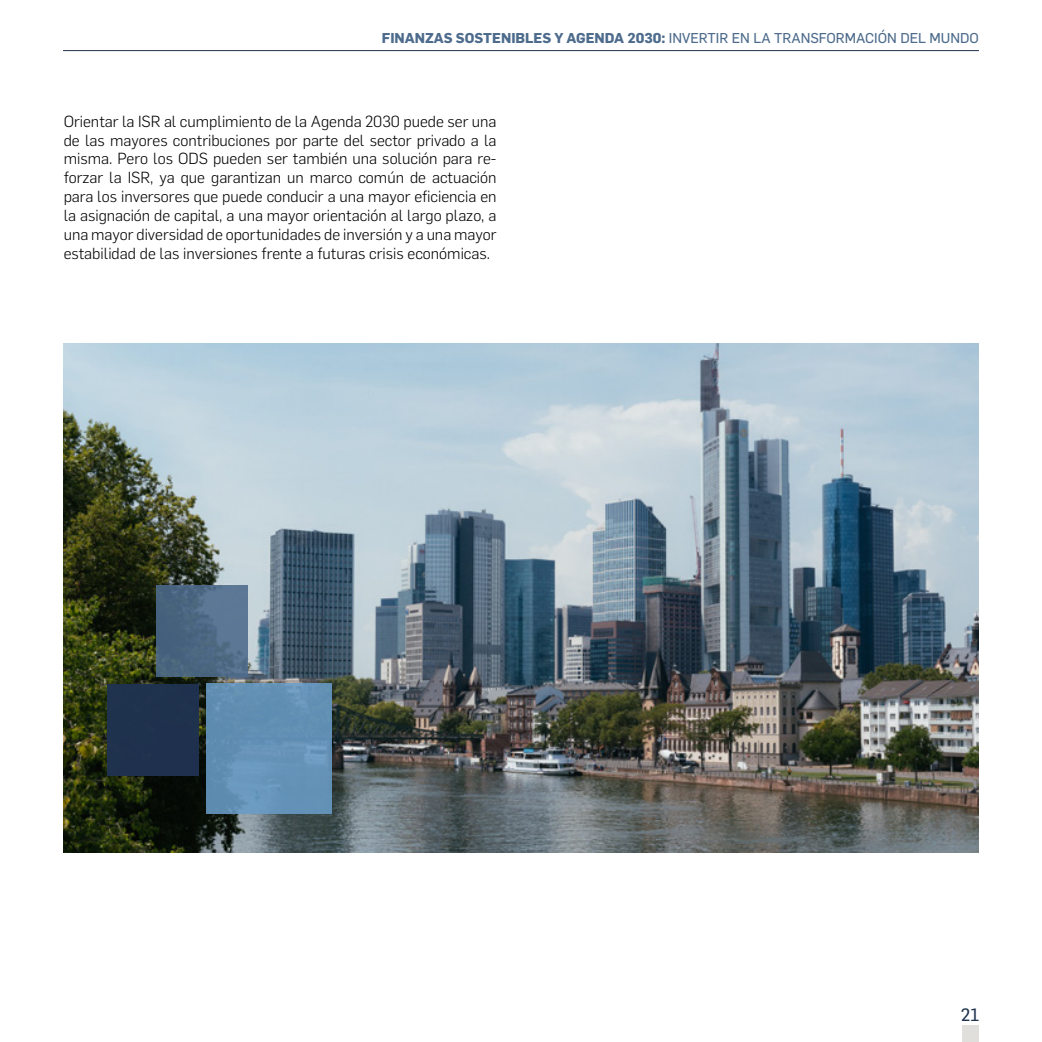
<style>
.page{position:relative;width:1042px;height:1042px;background:#fff}
.page>*{position:absolute;margin:0;border:0;box-sizing:border-box;transform-origin:0 0}
.t1{font:17.5px "Flama Basic";color:#1f334f}
.t2{font:300 15.75px/18.9px "Flama";color:#000;text-align:justify}
.t3{font:14px "Flama Basic";color:#4d6b8c}
.s1{font-family:"Flama";font-weight:700}
</style>
<div class="page">
<hr style="left:63px;top:50px;width:916px;height:1px;background:#1f3250">
<div style="left:962px;top:1025px;width:16px;height:17px;background:#e0dfdc"></div>
<img style="left:63px;top:343px;width:915px;height:509px">
<div style="left:107px;top:684px;width:91px;height:91px;background:#1f3250"></div>
<div style="left:156px;top:585px;width:92px;height:92px;background:linear-gradient(to right,#435e78,#5b7795)"></div>
<div style="left:206px;top:683px;width:126px;height:130px;background:#6391b5"></div>
<p class="t3" style="left:382px;top:28px;width:598px"><span class="s1">FINANZAS SOSTENIBLES Y AGENDA 2030:</span> INVERTIR EN LA TRANSFORMACIÓN DEL MUNDO</p>
<p class="t2" style="left:64px;top:111px;width:434px">Orientar la ISR al cumplimiento de la Agenda 2030 puede ser una de las mayores contribuciones por parte del sector privado a la misma. Pero los ODS pueden ser también una solución para re&shy;forzar la ISR, ya que garantizan un marco común de actuación para los inversores que puede conducir a una mayor eficiencia en la asignación de capital, a una mayor orientación al largo plazo, a una mayor diversidad de oportunidades de inversión y a una mayor estabilidad de las inversiones frente a futuras crisis económicas.</p>
<p class="t1" style="left:961px;top:1002px;width:20px">21</p>
</div>
